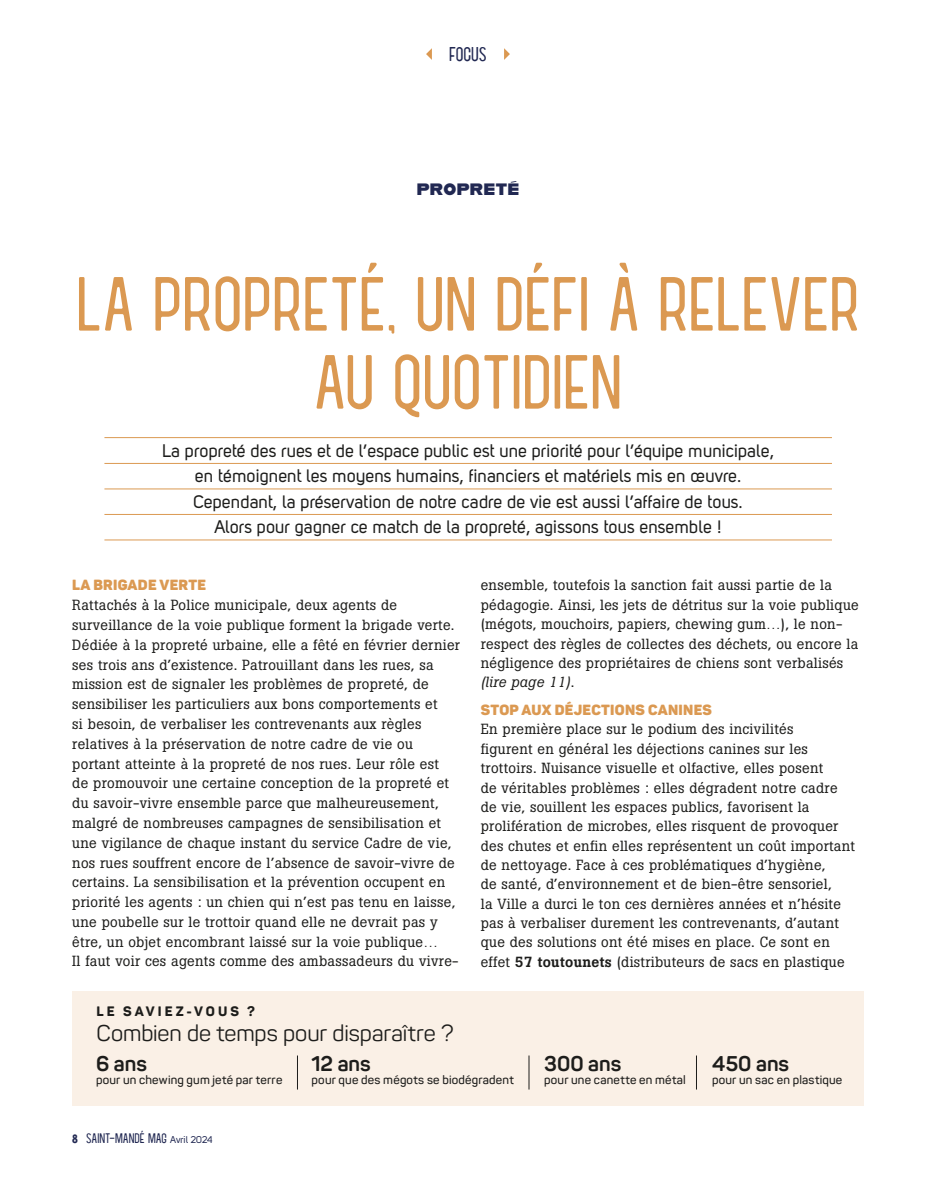
<style>
.page{position:relative;width:936px;height:1191px;background:#fff}
.page>*{position:absolute;margin:0;border:0;box-sizing:border-box;transform-origin:0 0}
.t1{font:75px/78px "Kulacino";color:#db9952;text-align:center}
.t2{font:22.5px "Panton";letter-spacing:-.005em;color:#1d1d1b}
.t3{font:700 21px "Panton";color:#1d1d1b}
.t4{font:19.5px "Kulacino";color:#212852}
.t5{font:18px/25.5px "Uni Sans Regular";color:#1d1d1b;text-align:center}
.t6{font:16.5px "Alfarn";letter-spacing:.02em;color:#212852}
.t7{font:14.55px/19.8px "Boton BQ";letter-spacing:.02em;color:#1d1d1b}
.t8{font:14.55px "Panton Black Caps";letter-spacing:.02em;color:#db9952}
.t9{font:13.5px "Kulacino";color:#212852}
.t10{font:800 13.5px "Panton";letter-spacing:.22em;color:#1d1d1b}
.t11{font:600 12px "Panton";letter-spacing:.015em;color:#1d1d1b}
.s1{font-style:italic}
.s2{font-weight:500}
.s3{font-family:"TT Rounds Neue Comp";font-weight:700;font-size:12px}
.s4{font-family:"Uni Sans Regular";font-size:9.75px}
</style>
<div class="page">
<svg style="left:426px;top:48px;width:6px;height:12px"></svg>
<svg style="left:504px;top:48px;width:6px;height:12px"></svg>
<hr style="left:104px;top:437px;width:727px;height:1px;background:#db9952">
<hr style="left:104px;top:463px;width:727px;height:1px;background:#db9952">
<hr style="left:104px;top:489px;width:727px;height:1px;background:#db9952">
<hr style="left:104px;top:514px;width:727px;height:1px;background:#db9952">
<hr style="left:104px;top:540px;width:727px;height:1px;background:#db9952">
<div style="left:72px;top:991px;width:791px;height:115px;background:#faf0e6"></div>
<hr style="left:528px;top:1055px;width:1px;height:34px;background:#1d1d1b">
<hr style="left:297px;top:1055px;width:1px;height:34px;background:#1d1d1b">
<hr style="left:696px;top:1055px;width:1px;height:34px;background:#1d1d1b">
<h3 class="t4" style="left:449px;top:44px;width:39px">FOCUS</h3>
<p class="t6" style="left:416px;top:180px;width:104px">PROPRETÉ</p>
<h1 class="t1" style="left:76px;top:262px;width:785px">LA PROPRETÉ, UN DÉFI À RELEVER<br>AU QUOTIDIEN</h1>
<p class="t5" style="left:162px;top:438px;width:613px">La propreté des rues et de l’espace public est une priorité pour l’équipe municipale, en témoignent les moyens humains, financiers et matériels mis en œuvre.<br>Cependant, la préservation de notre cadre de vie est aussi l’affaire de tous.<br>Alors pour gagner ce match de la propreté, agissons tous ensemble !</p>
<p class="t8" style="left:72px;top:576px;width:135px">LA BRIGADE VERTE</p>
<p class="t7" style="left:72px;top:595px;width:389px">Rattachés à la Police municipale, deux agents de surveillance de la voie publique forment la brigade verte.<br>Dédiée à la propreté urbaine, elle a fêté en février dernier ses trois ans d’existence. Patrouillant dans les rues, sa mission est de signaler les problèmes de propreté, de sensibiliser les particuliers aux bons comportements et<br>si besoin, de verbaliser les contrevenants aux règles relatives à la préservation de notre cadre de vie ou portant atteinte à la propreté de nos rues. Leur rôle est<br>de promouvoir une certaine conception de la propreté et du savoir-vivre ensemble parce que malheureusement, malgré de nombreuses campagnes de sensibilisation et une vigilance de chaque instant du service Cadre de vie, nos rues souffrent encore de l’absence de savoir-vivre de certains. La sensibilisation et la prévention occupent en priorité les agents : un chien qui n’est pas tenu en laisse, une poubelle sur le trottoir quand elle ne devrait pas y être, un objet encombrant laissé sur la voie publique…<br>Il faut voir ces agents comme des ambassadeurs du vivre-</p>
<p class="t7" style="left:480px;top:575px;width:379px;line-height:19.4px">ensemble, toutefois la sanction fait aussi partie de la pédagogie. Ainsi, les jets de détritus sur la voie publique (mégots, mouchoirs, papiers, chewing gum…), le non&shy;respect des règles de collectes des déchets, ou encore la négligence des propriétaires de chiens sont verbalisés <span class="s1">(lire page 11)</span>.</p>
<p class="t8" style="left:480px;top:700px;width:233px">STOP AUX DÉJECTIONS CANINES</p>
<p class="t7" style="left:480px;top:719px;width:376px;line-height:19.4px">En première place sur le podium des incivilités<br>figurent en général les déjections canines sur les trottoirs. Nuisance visuelle et olfactive, elles posent<br>de véritables problèmes : elles dégradent notre cadre de vie, souillent les espaces publics, favorisent la prolifération de microbes, elles risquent de provoquer des chutes et enfin elles représentent un coût important de nettoyage. Face à ces problématiques d’hygiène,<br>de santé, d’environnement et de bien-être sensoriel,<br>la Ville a durci le ton ces dernières années et n’hésite pas à verbaliser durement les contrevenants, d’autant que des solutions ont été mises en place. Ce sont en effet <span class="s2">57 toutounets</span> (distributeurs de sacs en plastique</p>
<p class="t10" style="left:97px;top:1002px;width:160px">LE SAVIEZ-VOUS ?</p>
<h3 class="t3" style="left:96px;top:1050px;width:52px">6 ans</h3>
<p class="t11" style="left:96px;top:1072px;width:188px">pour un chewing gum jeté par terre</p>
<h2 class="t2" style="left:96px;top:1019px;width:358px">Combien de temps pour disparaître ?</h2>
<h3 class="t3" style="left:311px;top:1050px;width:61px">12 ans</h3>
<p class="t11" style="left:311px;top:1072px;width:204px">pour que des mégots se biodégradent</p>
<p class="t9" style="left:72px;top:1130px;width:141px"><span class="s3">8</span> SAINT-MANDÉ MAG <span class="s4">Avril 2024</span></p>
<h3 class="t3" style="left:544px;top:1050px;width:79px">300 ans</h3>
<p class="t11" style="left:544px;top:1072px;width:143px">pour une canette en métal</p>
<h3 class="t3" style="left:712px;top:1050px;width:79px">450 ans</h3>
<p class="t11" style="left:712px;top:1072px;width:132px">pour un sac en plastique</p>
</div>
